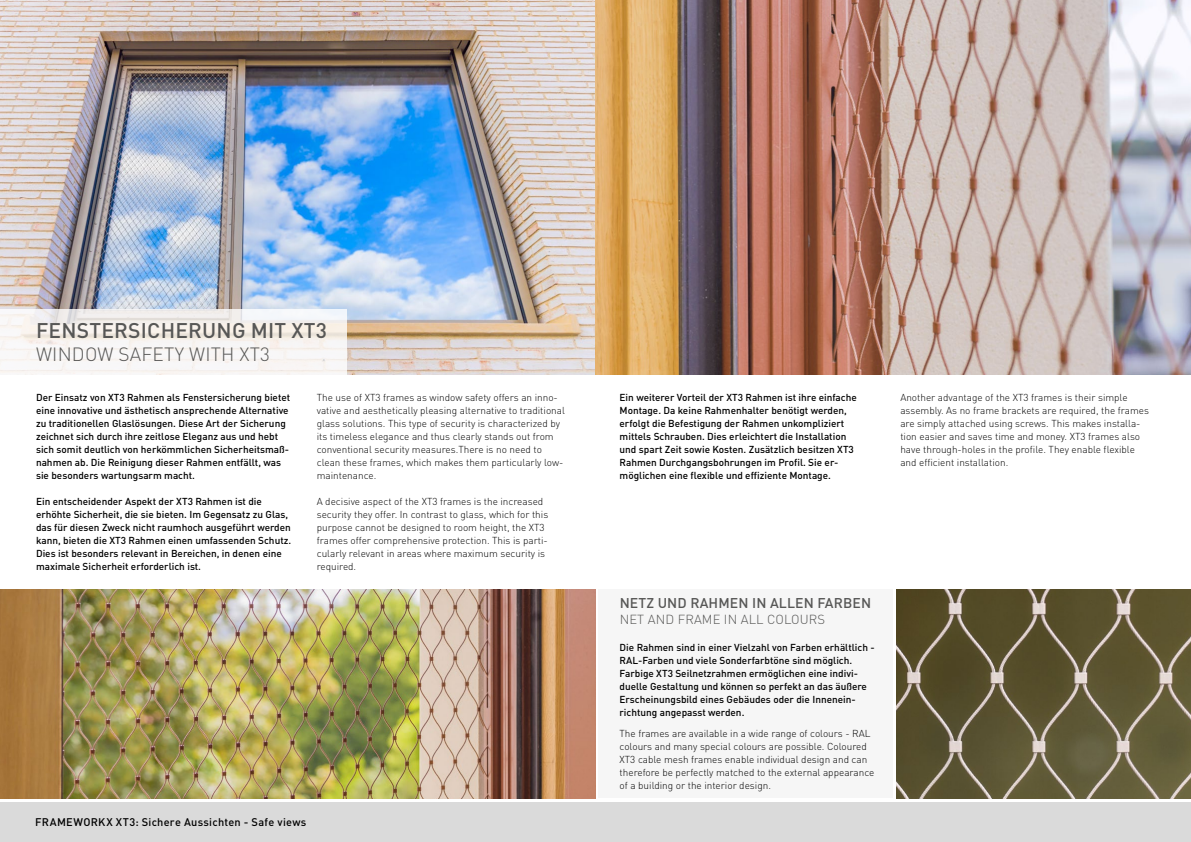
<style>
.page{position:relative;width:1191px;height:842px;background:#fff}
.page>*{position:absolute;margin:0;border:0;box-sizing:border-box;transform-origin:0 0}
.t1{font:500 21px "DIN Pro";letter-spacing:.01em;color:#575756}
.t2{font:300 19px "DIN Pro";letter-spacing:.01em;color:#575756}
.t3{font:500 14px "DIN Pro";letter-spacing:.01em;color:#575756}
.t4{font:300 13px "DIN Pro";letter-spacing:.01em;color:#575756}
.t5{font:500 11px "DIN Pro";letter-spacing:.025em;color:#000}
.t6{font:500 10px/13px "DIN Pro";color:#000}
.t7{font:300 10px/13px "DIN Pro";color:#000}
</style>
<div class="page">
<div style="left:0;top:802px;width:595px;height:40px;background:#dadada"></div>
<div style="left:595px;top:802px;width:596px;height:40px;background:#dadada"></div>
<img style="left:0;top:0;width:1191px;height:375px">
<svg style="left:0;top:309px;width:347px;height:66px;fill:#f7f4f1"></svg>
<img style="left:0;top:590px;width:595px;height:208px">
<img style="left:896px;top:590px;width:295px;height:208px">
<div style="left:598px;top:590px;width:294px;height:208px;background:#f6f6f6"></div>
<h1 class="t1" style="left:36px;top:314px;width:292px">FENSTERSICHERUNG MIT XT3</h1>
<h2 class="t2" style="left:36px;top:340px;width:235px">WINDOW SAFETY WITH XT3</h2>
<p class="t7" style="left:317px;top:390px;width:250px">The use of XT3 frames as window safety offers an inno&shy;vative and aesthetically pleasing alternative to traditional glass solutions. This type of security is characterized by its timeless elegance and thus clearly stands out from conventional security measures.There is no need to clean these frames, which makes them particularly low&shy;maintenance.</p>
<p class="t7" style="left:317px;top:494px;width:233px">A decisive aspect of the XT3 frames is the increased security they offer. In contrast to glass, which for this purpose cannot be designed to room height, the XT3 frames offer comprehensive protection. This is parti&shy;cularly relevant in areas where maximum security is required.</p>
<p class="t6" style="left:36px;top:390px;width:256px">Der Einsatz von XT3 Rahmen als Fenstersicherung bietet eine innovative und ästhetisch ansprechende Alternative zu traditionellen Glaslösungen. Diese Art der Sicherung zeichnet sich durch ihre zeitlose Eleganz aus und hebt sich somit deutlich von herkömmlichen Sicherheitsmaß&shy;nahmen ab. Die Reinigung dieser Rahmen entfällt, was sie besonders wartungsarm macht.</p>
<p class="t6" style="left:36px;top:494px;width:257px">Ein entscheidender Aspekt der XT3 Rahmen ist die erhöhte Sicherheit, die sie bieten. Im Gegensatz zu Glas, das für diesen Zweck nicht raumhoch ausgeführt werden kann, bieten die XT3 Rahmen einen umfassenden Schutz.<br>Dies ist besonders relevant in Bereichen, in denen eine maximale Sicherheit erforderlich ist.</p>
<p class="t5" style="left:35px;top:813px;width:273px">FRAMEWORKX XT3: Sichere Aussichten - Safe views</p>
<p class="t6" style="left:619px;top:390px;width:239px">Ein weiterer Vorteil der XT3 Rahmen ist ihre einfache Montage. Da keine Rahmenhalter benötigt werden, erfolgt die Befestigung der Rahmen unkompliziert mittels Schrauben. Dies erleichtert die Installation und spart Zeit sowie Kosten. Zusätzlich besitzen XT3<br>Rahmen Durchgangsbohrungen im Profil. Sie er&shy;möglichen eine flexible und effiziente Montage.</p>
<p class="t7" style="left:900px;top:390px;width:250px">Another advantage of the XT3 frames is their simple assembly. As no frame brackets are required, the frames are simply attached using screws. This makes installa&shy;tion easier and saves time and money. XT3 frames also have through-holes in the profile. They enable flexible and efficient installation.</p>
<h3 class="t3" style="left:619px;top:592px;width:253px">NETZ UND RAHMEN IN ALLEN FARBEN</h3>
<h3 class="t4" style="left:619px;top:609px;width:207px">NET AND FRAME IN ALL COLOURS</h3>
<p class="t6" style="left:619px;top:640px;width:257px">Die Rahmen sind in einer Vielzahl von Farben erhältlich - RAL-Farben und viele Sonderfarbtöne sind möglich.<br>Farbige XT3 Seilnetzrahmen ermöglichen eine indivi&shy;duelle Gestaltung und können so perfekt an das äußere Erscheinungsbild eines Gebäudes oder die Innenein&shy;richtung angepasst werden.</p>
<p class="t7" style="left:619px;top:726px;width:256px">The frames are available in a wide range of colours - RAL colours and many special colours are possible. Coloured XT3 cable mesh frames enable individual design and can therefore be perfectly matched to the external appearance of a building or the interior design.</p>
</div>
